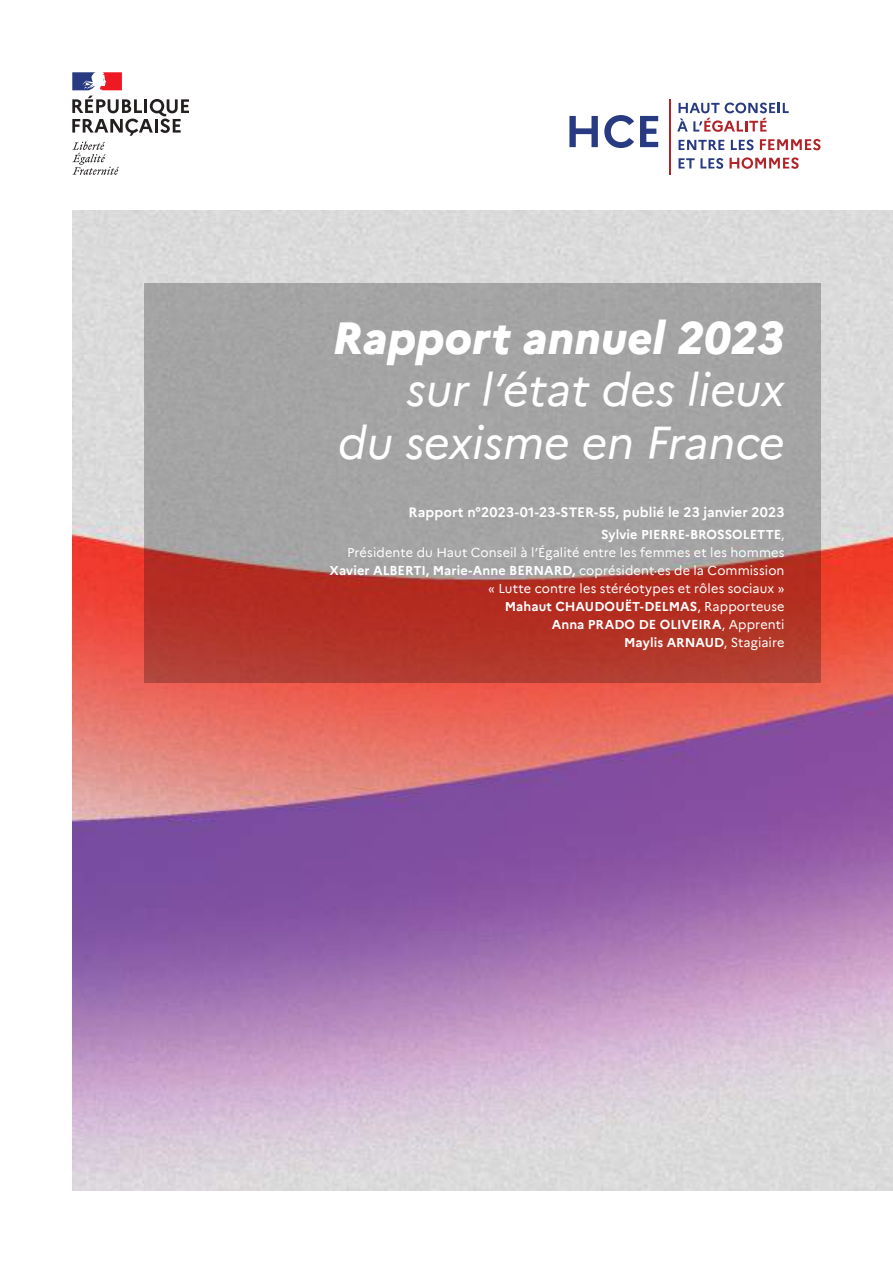
<style>
.page{position:relative;width:893px;height:1263px;background:#fff}
.page>*{position:absolute;margin:0;border:0;box-sizing:border-box;transform-origin:0 0}
.t1{font:italic 45px/52.5px "Marianne";color:#fff;text-align:right}
.t2{font:italic 800 45px "Marianne";color:#fff}
.t3{font:700 13.5px "Marianne";letter-spacing:.01em;color:#fff}
.t4{font:12.75px/18px "Marianne";letter-spacing:.01em;color:#fff;text-align:right}
.s1{font-weight:700}
</style>
<div class="page">
<img style="left:72px;top:211px;width:821px;height:980px">
<svg style="left:72px;top:96px;width:117px;height:40px"></svg>
<svg style="left:72px;top:142px;width:47px;height:33px"></svg>
<svg style="left:72px;top:72px;width:50px;height:18px"></svg>
<hr style="left:669px;top:99px;width:2px;height:76px;background:#b22328">
<svg style="left:677px;top:103px;width:112px;height:29px"></svg>
<svg style="left:679px;top:140px;width:45px;height:10px"></svg>
<svg style="left:731px;top:140px;width:23px;height:10px"></svg>
<svg style="left:760px;top:139px;width:61px;height:11px"></svg>
<svg style="left:679px;top:158px;width:44px;height:11px"></svg>
<svg style="left:729px;top:157px;width:70px;height:12px"></svg>
<svg style="left:569px;top:116px;width:29px;height:31px"></svg>
<svg style="left:604px;top:115px;width:30px;height:33px"></svg>
<svg style="left:640px;top:116px;width:18px;height:31px"></svg>
<svg style="left:145px;top:283px;width:676px;height:400px;background:#a88381"></svg>
<h1 class="t2" style="left:332px;top:303px;width:454px">Rapport annuel 2023</h1>
<h1 class="t1" style="left:338px;top:360px;width:448px">sur l’état des lieux<br>du sexisme en France</h1>
<p class="t3" style="left:409px;top:501px;width:377px">Rapport n°2023-01-23-STER-55, publié le 23 janvier 2023</p>
<p class="t4" style="left:330px;top:524px;width:456px"><span class="s1">Sylvie PIERRE-BROSSOLETTE</span>,<br>Présidente du Haut Conseil à l’Égalité entre les femmes et les hommes <span class="s1">Xavier ALBERTI, Marie-Anne BERNARD,</span> coprésident·es de la Commission « Lutte contre les stéréotypes et rôles sociaux »<br><span class="s1">Mahaut CHAUDOUËT-DELMAS</span>, Rapporteuse<br><span class="s1">Anna PRADO DE OLIVEIRA</span>, Apprenti<br><span class="s1">Maylis ARNAUD</span>, Stagiaire</p>
</div>
